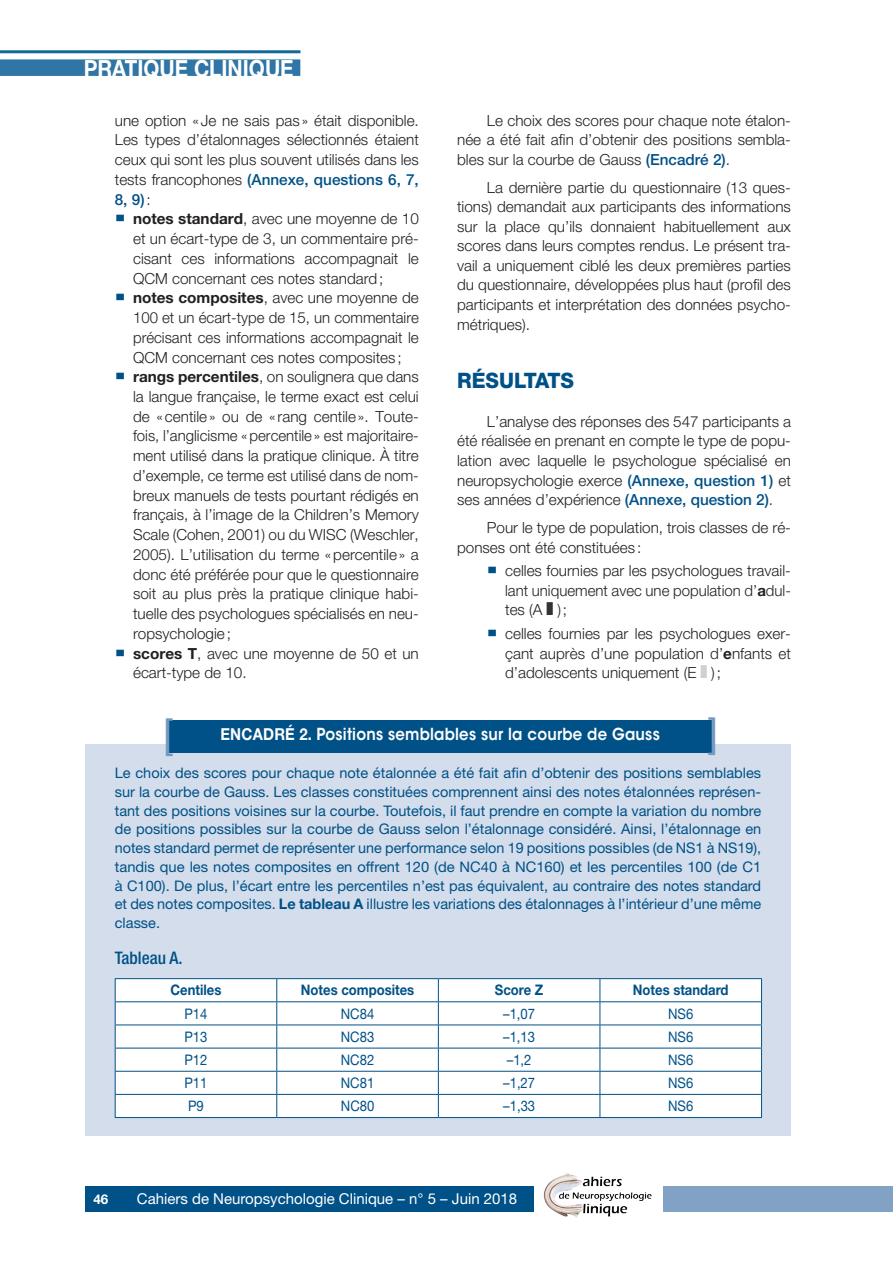
<style>
.page{position:relative;width:893px;height:1263px;background:#fff}
.page>*{position:absolute;margin:0;border:0;box-sizing:border-box;transform-origin:0 0}
.t1{font:condensed 43.2px "Univers LT Std";color:#7499c0;scale:.94 1}
.t2{font:700 23.7px "Helvetica Neue LT Std";color:#fff;scale:.87 1}
.t3{font:800 21.3px "Helvetica Neue LT Std";color:#005187;scale:.95 1}
.t4{font:500 condensed 17.4px "Helvetica Neue LT Std";color:#005187}
.t5{font:600 16.5px "ITC Avant Garde Std";letter-spacing:.015em;color:#fff;scale:.9 1}
.t6{font:300 15.3px/19.8px "Helvetica Neue LT Std";color:#231f20;text-align:justify}
.t7{font:15px "Helvetica Neue LT Std";color:#fff}
.t8{font:14.55px/18.8px "Helvetica Neue LT Std";color:#005187;text-align:justify}
.t9{font:14.55px "Helvetica Neue LT Std";color:#005187;scale:.9 1}
.t10{font:700 14.55px "Helvetica Neue LT Std";color:#005187;scale:.9 1}
.t11{font:700 13.5px "Helvetica Neue LT Std";color:#fff}
.s1{font-weight:500;color:#005187}
.s2{color:#005187}
.s3{font-weight:700}
.s4{font-family:"Helvetica Neue LT Std";font-weight:700}
</style>
<div class="page">
<hr style="left:0;top:50px;width:300px;height:3px;background:#16689b">
<div style="left:0;top:59px;width:300px;height:17px;background:#2f75a5"></div>
<div style="left:85px;top:1186px;width:448px;height:25px;background:#005187"></div>
<div style="left:663px;top:1186px;width:230px;height:25px;background:#81a1c5"></div>
<img style="left:543px;top:1174px;width:109px;height:43px">
<div style="left:85px;top:744px;width:706px;height:391px;background:#d3ddeb"></div>
<div style="left:116px;top:979px;width:645px;height:138px;background:#fff"></div>
<hr style="left:115px;top:978px;width:162px;height:1px;background:#005187">
<hr style="left:277px;top:978px;width:161px;height:1px;background:#005187">
<hr style="left:438px;top:978px;width:162px;height:1px;background:#005187">
<hr style="left:600px;top:978px;width:162px;height:1px;background:#005187">
<hr style="left:115px;top:1001px;width:162px;height:1px;background:#005187">
<hr style="left:277px;top:1001px;width:161px;height:1px;background:#005187">
<hr style="left:438px;top:1001px;width:162px;height:1px;background:#005187">
<hr style="left:600px;top:1001px;width:162px;height:1px;background:#005187">
<hr style="left:115px;top:1024px;width:162px;height:1px;background:#005187">
<hr style="left:277px;top:1024px;width:161px;height:1px;background:#005187">
<hr style="left:438px;top:1024px;width:162px;height:1px;background:#005187">
<hr style="left:600px;top:1024px;width:162px;height:1px;background:#005187">
<hr style="left:115px;top:1048px;width:162px;height:1px;background:#005187">
<hr style="left:277px;top:1048px;width:161px;height:1px;background:#005187">
<hr style="left:438px;top:1048px;width:162px;height:1px;background:#005187">
<hr style="left:600px;top:1048px;width:162px;height:1px;background:#005187">
<hr style="left:115px;top:1071px;width:162px;height:1px;background:#005187">
<hr style="left:277px;top:1071px;width:161px;height:1px;background:#005187">
<hr style="left:438px;top:1071px;width:162px;height:1px;background:#005187">
<hr style="left:600px;top:1071px;width:162px;height:1px;background:#005187">
<hr style="left:115px;top:1094px;width:162px;height:1px;background:#005187">
<svg style="left:115px;top:979px;width:1px;height:138px"></svg>
<hr style="left:277px;top:1094px;width:161px;height:1px;background:#005187">
<svg style="left:276px;top:979px;width:1px;height:138px"></svg>
<hr style="left:438px;top:1094px;width:162px;height:1px;background:#005187">
<svg style="left:438px;top:979px;width:1px;height:138px"></svg>
<hr style="left:600px;top:1094px;width:162px;height:1px;background:#005187">
<svg style="left:600px;top:979px;width:1px;height:138px"></svg>
<svg style="left:761px;top:979px;width:1px;height:138px"></svg>
<hr style="left:115px;top:1117px;width:162px;height:1px;background:#005187">
<hr style="left:277px;top:1117px;width:161px;height:1px;background:#005187">
<hr style="left:438px;top:1117px;width:162px;height:1px;background:#005187">
<hr style="left:600px;top:1117px;width:162px;height:1px;background:#005187">
<div style="left:168px;top:720px;width:544px;height:33px;background:#005187"></div>
<h2 class="t2" style="left:84px;top:54px;width:243px">PRATIQUE CLINIQUE</h2>
<p class="t6" style="left:115px;top:110px;width:306px">une option « Je ne sais pas » était disponible.<br>Les types d’étalonnages sélectionnés étaient ceux qui sont les plus souvent utilisés dans les tests francophones <span class="s1">(Annexe, questions 6, 7, 8, 9)</span>:</p>
<p class="t6" style="left:133px;top:209px;width:287px;text-indent:-18px"><span class="s2">○</span> <span class="s3">notes standard</span>, avec une moyenne de 10 et un écart-type de 3, un commentaire pré&shy;cisant ces informations accompagnait le QCM concernant ces notes standard;</p>
<p class="t6" style="left:133px;top:288px;width:287px;text-indent:-18px"><span class="s2">○</span> <span class="s3">notes composites</span>, avec une moyenne de 100 et un écart-type de 15, un commentaire précisant ces informations accompagnait le QCM concernant ces notes composites ;</p>
<p class="t6" style="left:133px;top:367px;width:287px;text-indent:-18px"><span class="s2">○</span> <span class="s3">rangs percentiles</span>, on soulignera que dans la langue française, le terme exact est celui de «centile» ou de « rang centile». Toute&shy;fois, l’anglicisme «percentile» est majoritaire&shy;ment utilisé dans la pratique clinique. À titre d’exemple, ce terme est utilisé dans de nom&shy;breux manuels de tests pourtant rédigés en français, à l’image de la Children’s Memory Scale (Cohen, 2001) ou du WISC (Weschler, 2005). L’utilisation du terme «percentile» a donc été préférée pour que le questionnaire soit au plus près la pratique clinique habi&shy;tuelle des psychologues spécialisés en neu&shy;ropsychologie;</p>
<p class="t6" style="left:133px;top:643px;width:287px;text-indent:-18px"><span class="s2">○</span> <span class="s3">scores T</span>, avec une moyenne de 50 et un écart-type de 10.</p>
<p class="t6" style="left:457px;top:110px;width:335px;text-align:left;text-indent:30px">Le choix des scores pour chaque note étalon&shy;née a été fait afin d’obtenir des positions sembla&shy;bles sur la courbe de Gauss <span class="s1">(Encadré 2)</span>.</p>
<p class="t6" style="left:457px;top:177px;width:335px;text-indent:30px">La dernière partie du questionnaire (13 ques&shy;tions) demandait aux participants des informations sur la place qu’ils donnaient habituellement aux scores dans leurs comptes rendus. Le présent tra&shy;vail a uniquement ciblé les deux premières parties du questionnaire, développées plus haut (profil des participants et interprétation des données psycho&shy;métriques).</p>
<h3 class="t3" style="left:457px;top:368px;width:125px">RÉSULTATS</h3>
<p class="t6" style="left:457px;top:411px;width:335px;text-indent:30px">L’analyse des réponses des 547 participants a été réalisée en prenant en compte le type de popu&shy;lation avec laquelle le psychologue spécialisé en neuropsychologie exerce <span class="s1">(Annexe, question 1)</span> et ses années d’expérience <span class="s1">(Annexe, question 2)</span>.</p>
<p class="t6" style="left:457px;top:518px;width:335px;text-indent:30px">Pour le type de population, trois classes de ré&shy;ponses ont été constituées :</p>
<p class="t6" style="left:505px;top:561px;width:287px;text-indent:-18px"><span class="s2">○</span> celles fournies par les psychologues travail&shy;lant uniquement avec une population d’<span class="s3">a</span>dul&shy;tes (A );</p>
<p class="t6" style="left:505px;top:624px;width:287px;text-indent:-18px"><span class="s2">○</span> celles fournies par les psychologues exer&shy;çant auprès d’une population d’<span class="s3">e</span>nfants et d’adolescents uniquement (E );</p>
<h1 class="t1" style="left:163px;top:709px;width:13px">[</h1>
<h1 class="t1" style="left:707px;top:708px;width:13px">]</h1>
<p class="t5" style="left:220px;top:724px;width:490px"><span class="s4">ENCADRÉ 2.</span> Positions semblables sur la courbe de Gauss</p>
<p class="t8" style="left:115px;top:763px;width:648px">Le choix des scores pour chaque note étalonnée a été fait afin d’obtenir des positions semblables sur la courbe de Gauss. Les classes constituées comprennent ainsi des notes étalonnées représen&shy;tant des positions voisines sur la courbe. Toutefois, il faut prendre en compte la variation du nombre de positions possibles sur la courbe de Gauss selon l’étalonnage considéré. Ainsi, l’étalonnage en notes standard permet de représenter une performance selon 19 positions possibles (de NS1 à NS19), tandis que les notes composites en offrent 120 (de NC40 à NC160) et les percentiles 100 (de C1 à C100). De plus, l’écart entre les percentiles n’est pas équivalent, au contraire des notes standard et des notes composites. <span class="s3">Le tableau A</span> illustre les variations des étalonnages à l’intérieur d’une même classe.</p>
<p class="t4" style="left:115px;top:947px;width:69px">Tableau A.</p>
<p class="t10" style="left:171px;top:981px;width:58px">Centiles</p>
<p class="t10" style="left:301px;top:981px;width:128px">Notes composites</p>
<p class="t10" style="left:495px;top:981px;width:55px">Score Z</p>
<p class="t10" style="left:633px;top:981px;width:108px">Notes standard</p>
<p class="t9" style="left:184px;top:1005px;width:27px">P14</p>
<p class="t9" style="left:341px;top:1005px;width:39px">NC84</p>
<p class="t9" style="left:503px;top:1005px;width:37px">–1,07</p>
<p class="t9" style="left:668px;top:1005px;width:30px">NS6</p>
<p class="t9" style="left:184px;top:1028px;width:27px">P13</p>
<p class="t9" style="left:341px;top:1028px;width:39px">NC83</p>
<p class="t9" style="left:503px;top:1028px;width:37px">–1,13</p>
<p class="t9" style="left:668px;top:1028px;width:30px">NS6</p>
<p class="t9" style="left:184px;top:1051px;width:27px">P12</p>
<p class="t9" style="left:341px;top:1051px;width:39px">NC82</p>
<p class="t9" style="left:507px;top:1051px;width:29px">–1,2</p>
<p class="t9" style="left:668px;top:1051px;width:30px">NS6</p>
<p class="t9" style="left:184px;top:1074px;width:27px">P11</p>
<p class="t9" style="left:341px;top:1074px;width:39px">NC81</p>
<p class="t9" style="left:503px;top:1074px;width:37px">–1,27</p>
<p class="t9" style="left:668px;top:1074px;width:30px">NS6</p>
<p class="t9" style="left:188px;top:1097px;width:19px">P9</p>
<p class="t9" style="left:341px;top:1097px;width:39px">NC80</p>
<p class="t9" style="left:503px;top:1097px;width:37px">–1,33</p>
<p class="t9" style="left:668px;top:1097px;width:30px">NS6</p>
<p class="t11" style="left:93px;top:1190px;width:17px">46</p>
<p class="t7" style="left:137px;top:1190px;width:382px">Cahiers de Neuropsychologie Clinique – n° 5 – Juin 2018</p>
</div>
